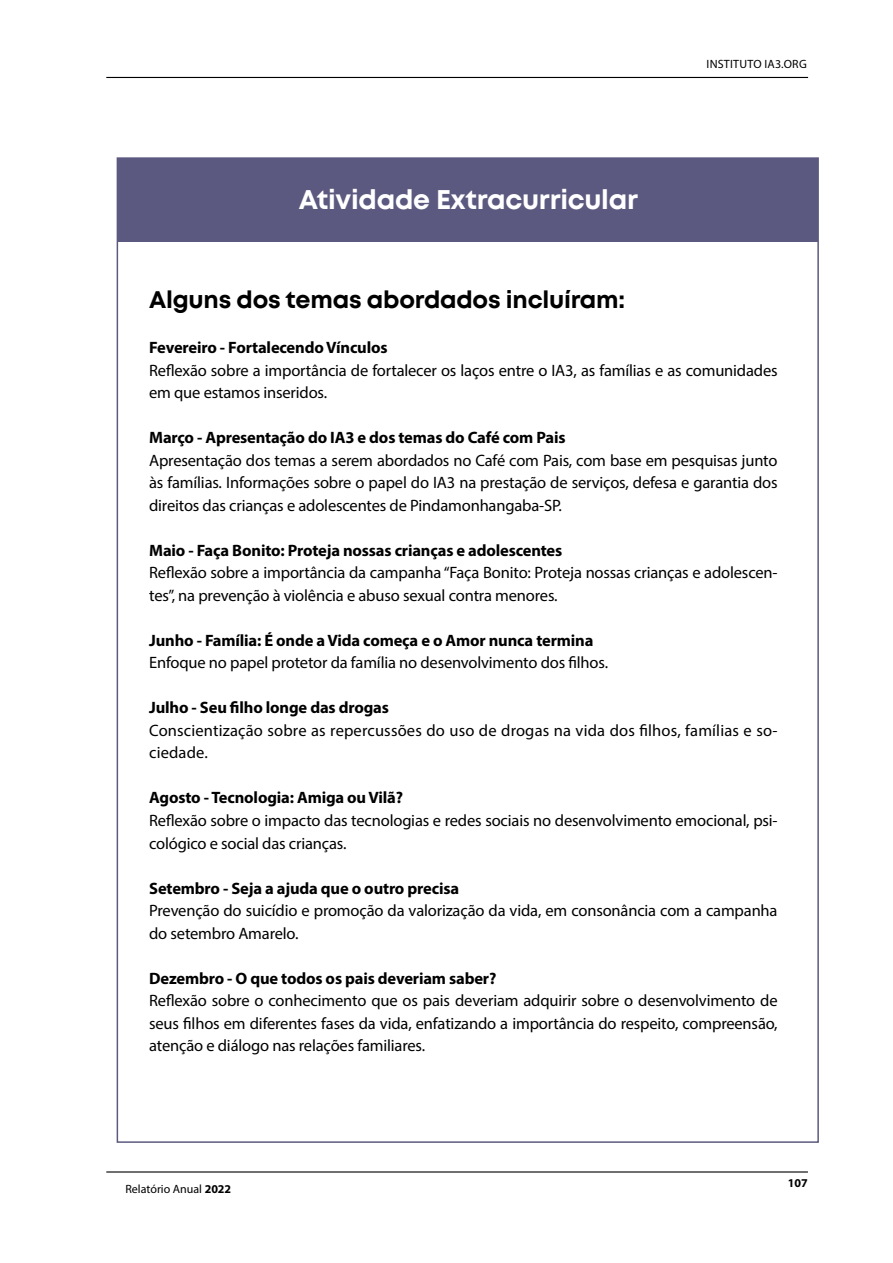
<style>
.page{position:relative;width:893px;height:1263px;background:#fff}
.page>*{position:absolute;margin:0;border:0;box-sizing:border-box;transform-origin:0 0}
.t1{font:700 27px "Mont";letter-spacing:-.01em;color:#fff}
.t2{font:700 24px "Mont";letter-spacing:-.01em;color:#000}
.t3{font:16.5px/22.5px "Myriad Pro";letter-spacing:-.01em;color:#000}
.t4{font:700 16.5px "Myriad Pro";letter-spacing:-.01em;color:#000}
.t5{font:16.5px/22.5px "Myriad Pro";letter-spacing:.01em;color:#000}
.t6{font:12px "Myriad Pro";letter-spacing:.005em;color:#000}
.t7{font:700 12px "Myriad Pro";color:#000}
.s1{font-weight:700}
</style>
<div class="page">
<hr style="left:106px;top:77px;width:702px;height:1px;background:#000">
<hr style="left:106px;top:1171px;width:702px;height:1px;background:#000">
<div style="left:117px;top:157px;width:702px;height:986px;background:#fff;border:2px solid #5b5980"></div>
<div style="left:117px;top:158px;width:700px;height:83px;background:#5b5980"></div>
<h1 class="t1" style="left:299px;top:182px;width:341px">Atividade Extracurricular</h1>
<p class="t6" style="left:707px;top:56px;width:102px">INSTITUTO IA3.ORG</p>
<h2 class="t2" style="left:149px;top:284px;width:477px">Alguns dos temas abordados incluíram:</h2>
<p class="t4" style="left:149px;top:337px;width:240px">Fevereiro - Fortalecendo Vínculos</p>
<p class="t3" style="left:149px;top:359px;width:630px">Reflexão sobre a importância de fortalecer os laços entre o IA3, as famílias e as comunidades em que estamos inseridos.</p>
<p class="t4" style="left:149px;top:427px;width:418px">Março - Apresentação do IA3 e dos temas do Café com Pais</p>
<p class="t3" style="left:149px;top:449px;width:630px;text-align:justify">Apresentação dos temas a serem abordados no Café com Pais, com base em pesquisas junto às famílias. Informações sobre o papel do IA3 na prestação de serviços, defesa e garantia dos direitos das crianças e adolescentes de Pindamonhangaba-SP.</p>
<p class="t4" style="left:149px;top:540px;width:415px">Maio - Faça Bonito: Proteja nossas crianças e adolescentes</p>
<p class="t3" style="left:149px;top:561px;width:630px">Reflexão sobre a importância da campanha “Faça Bonito: Proteja nossas crianças e adolescen&shy;tes”, na prevenção à violência e abuso sexual contra menores.</p>
<p class="t4" style="left:149px;top:630px;width:446px">Junho - Família: É onde a Vida começa e o Amor nunca termina</p>
<p class="t3" style="left:149px;top:651px;width:460px">Enfoque no papel protetor da família no desenvolvimento dos filhos.</p>
<p class="t4" style="left:149px;top:697px;width:241px">Julho - Seu filho longe das drogas</p>
<p class="t5" style="left:149px;top:719px;width:630px">Conscientização sobre as repercussões do uso de drogas na vida dos filhos, famílias e so&shy;ciedade.</p>
<p class="t4" style="left:149px;top:787px;width:255px">Agosto - Tecnologia: Amiga ou Vilã?</p>
<p class="t3" style="left:149px;top:809px;width:630px">Reflexão sobre o impacto das tecnologias e redes sociais no desenvolvimento emocional, psi&shy;cológico e social das crianças.</p>
<p class="t4" style="left:149px;top:877px;width:311px">Setembro - Seja a ajuda que o outro precisa</p>
<p class="t3" style="left:149px;top:899px;width:630px">Prevenção do suicídio e promoção da valorização da vida, em consonância com a campanha do setembro Amarelo.</p>
<p class="t4" style="left:149px;top:967px;width:349px">Dezembro - O que todos os pais deveriam saber?</p>
<p class="t3" style="left:149px;top:989px;width:630px;text-align:justify">Reflexão sobre o conhecimento que os pais deveriam adquirir sobre o desenvolvimento de seus filhos em diferentes fases da vida, enfatizando a importância do respeito, compreensão, atenção e diálogo nas relações familiares.</p>
<p class="t6" style="left:125px;top:1182px;width:107px">Relatório Anual <span class="s1">2022</span></p>
<p class="t7" style="left:788px;top:1175px;width:21px">107</p>
</div>
